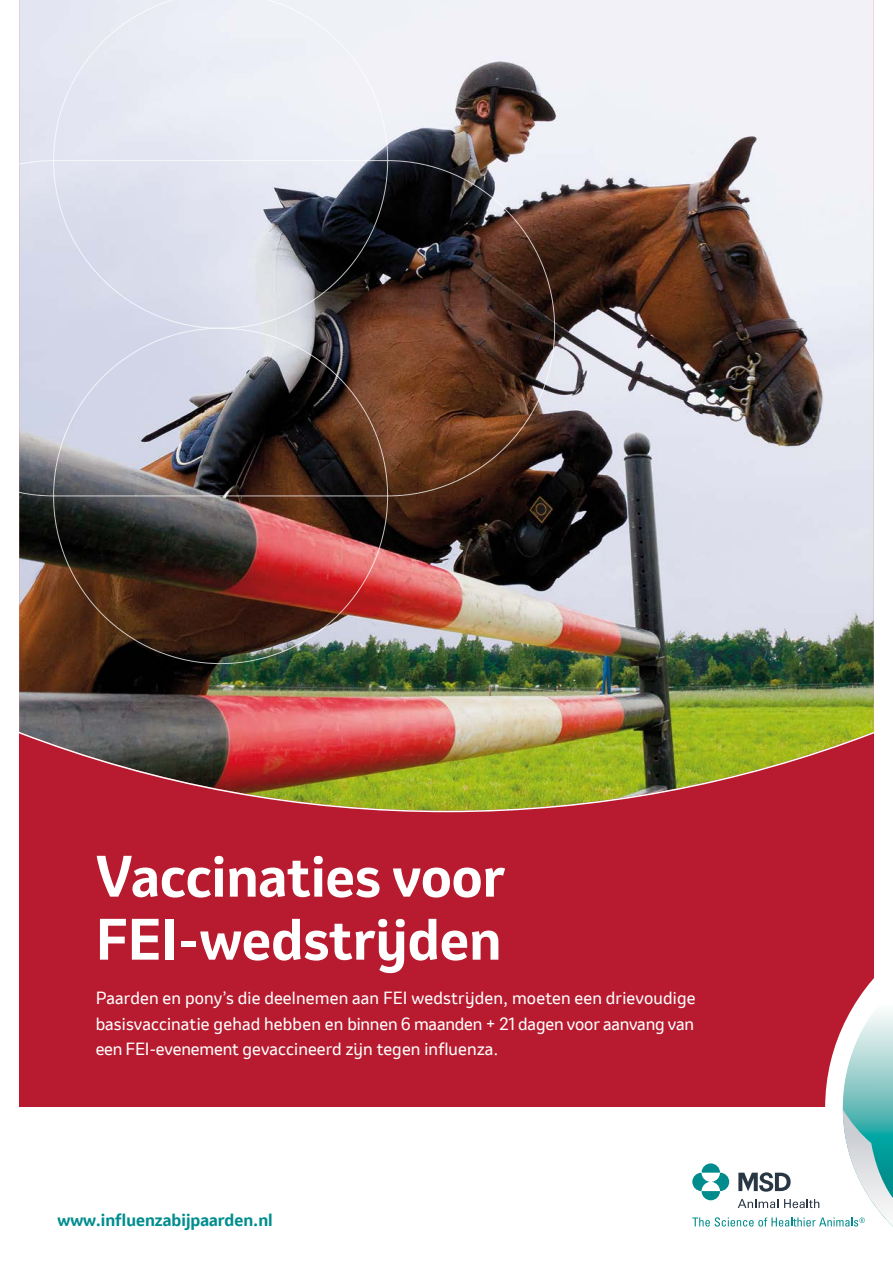
<style>
.page{position:relative;width:893px;height:1263px;background:#fff}
.page>*{position:absolute;margin:0;border:0;box-sizing:border-box;transform-origin:0 0}
.t1{font:700 54px/63px "Invention";color:#fff}
.t2{font:16.5px/25.5px "Invention";letter-spacing:-.005em;color:#fff;text-align:justify}
.t3{font:700 16.5px "Invention";color:#008d8e}
</style>
<div class="page">
<div style="left:19px;top:0;width:855px;height:1106px;background:#b81b2f"></div>
<svg style="left:692px;top:978px;width:201px;height:249px"></svg>
<img style="left:19px;top:0;width:855px;height:813px">
<img style="left:19px;top:0;width:536px;height:664px">
<h1 class="t1" style="left:96px;top:845px;width:411px">Vaccinaties voor<br>FEI-wedstrijden</h1>
<p class="t2" style="left:96px;top:985px;width:601px">Paarden en pony’s die deelnemen aan FEI wedstrijden, moeten een drievoudige basisvaccinatie gehad hebben en binnen 6 maanden + 21 dagen voor aanvang van een FEI-evenement gevaccineerd zijn tegen influenza.</p>
<p class="t3" style="left:57px;top:1208px;width:217px">www.influenzabijpaarden.nl</p>
</div>
